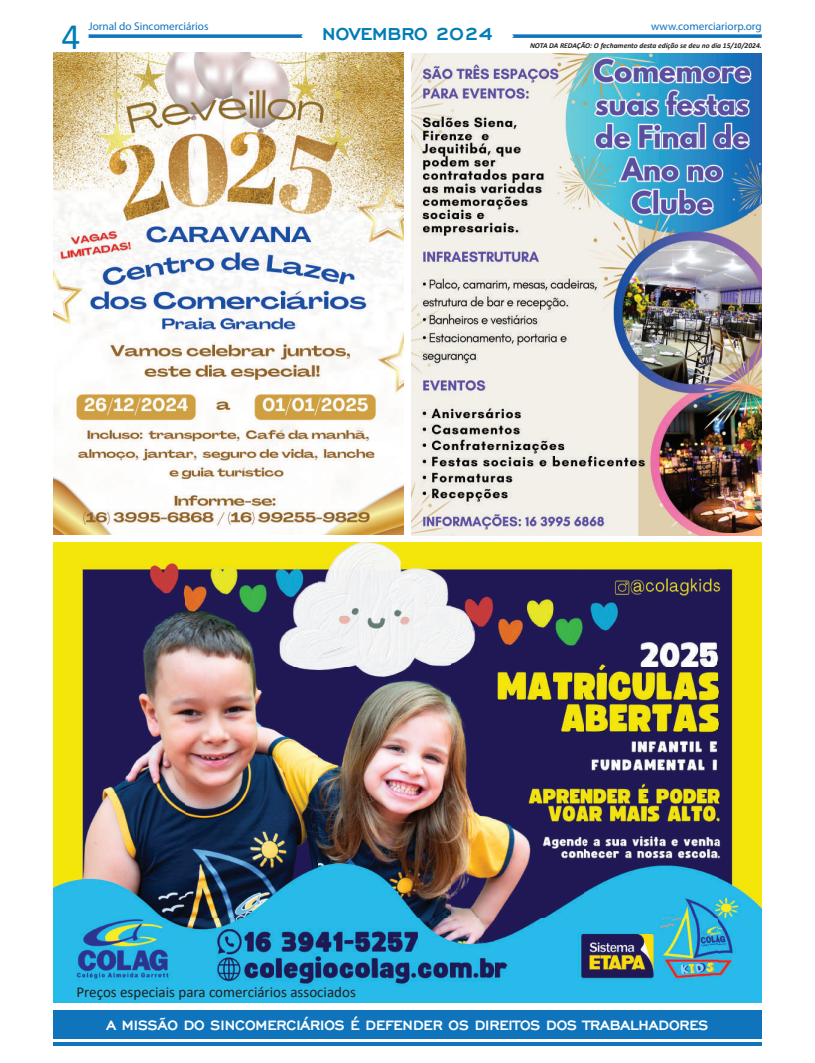
<style>
.page{position:relative;width:815px;height:1063px;background:#fff}
.page>*{position:absolute;margin:0;border:0;box-sizing:border-box;transform-origin:0 0}
.t1{font:37.5px "Calibri";color:#007cb6}
.t2{font:700 22.5px "Engravers Gothic W01";color:#007cb6}
.t3{font:700 17.62px "Engravers Gothic W01";color:#fff}
.t4{font:15px "Calibri";color:#231f20}
.t5{font:11.25px "Myriad Pro";color:#1074bc}
.t6{font:italic 700 7.5px "Calibri";color:#231f20}
</style>
<div class="page">
<div style="left:53px;top:1011px;width:709px;height:28px;background:#1074bc"></div>
<hr style="left:53px;top:1042px;width:709px;height:4px;background:#1074bc">
<svg style="left:89px;top:34px;width:214px;height:4px"></svg>
<svg style="left:512px;top:34px;width:250px;height:4px"></svg>
<img style="left:53px;top:52px;width:351px;height:482px">
<img style="left:411px;top:53px;width:351px;height:482px">
<img style="left:53px;top:542px;width:709px;height:461px">
<p class="t5" style="left:89px;top:20px;width:122px">Jornal do Sincomerciários</p>
<p class="t5" style="left:651px;top:20px;width:112px">www.comerciariorp.org</p>
<h1 class="t1" style="left:61px;top:11px;width:21px">4</h1>
<p class="t2" style="left:322px;top:22px;width:172px">NOVEMBRO 2024</p>
<p class="t6" style="left:530px;top:40px;width:233px">NOTA DA REDAÇÃO: O fechamento desta edição se deu no dia 15/10/2024.</p>
<p class="t4" style="left:77px;top:982px;width:281px">Preços especiais para comerciários associados</p>
<p class="t3" style="left:107px;top:1016px;width:603px">A MISSÃO DO SINCOMERCIÁRIOS É DEFENDER OS DIREITOS DOS TRABALHADORES</p>
</div>
